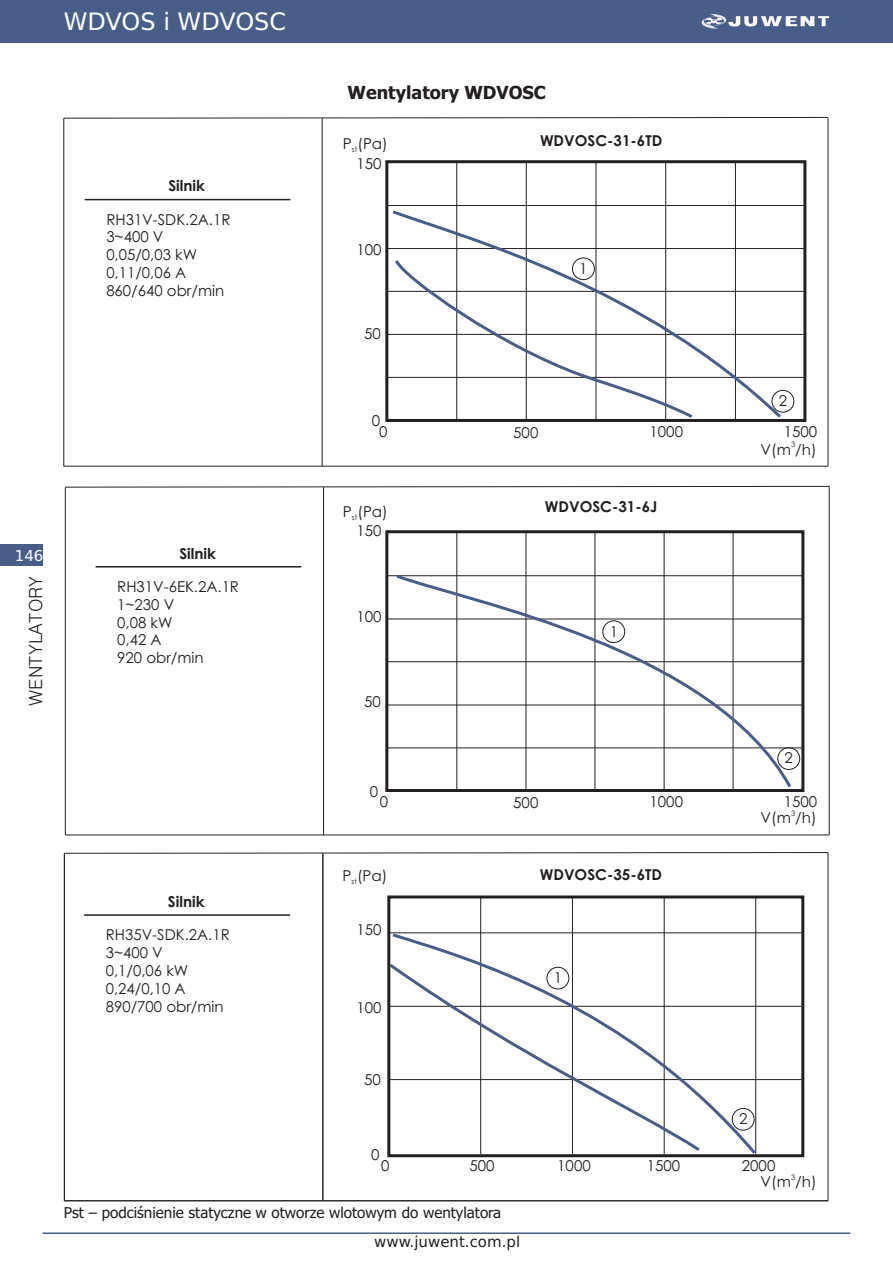
<style>
.page{position:relative;width:893px;height:1263px;background:#fff}
.page>*{position:absolute;margin:0;border:0;box-sizing:border-box;transform-origin:0 0}
.t1{font:24px "DejaVu Sans";color:#fff}
.t2{font:700 18px "Tahoma";color:#231f20}
.t3{font:18px "Dotum";color:#231f20}
.t4{font:15px/17.9px "Century Gothic";color:#231f20}
.t5{font:700 15px "Century Gothic";color:#231f20}
.t6{font:15px "Tahoma";color:#231f20}
.t7{font:15px "DejaVu Sans";color:#231f20}
.t8{font:15px "DejaVu Sans";color:#fff}
.t9{font:7.5px "Century Gothic";color:#231f20}
</style>
<div class="page">
<div style="left:0;top:545px;width:43px;height:21px;background:#485e88"></div>
<div style="left:0;top:0;width:893px;height:43px;background:#485e88"></div>
<svg style="left:702px;top:14px;width:127px;height:15px"></svg>
<div style="left:385px;top:530px;width:419px;height:262px;border:3px solid #231f20"></div>
<hr style="left:64px;top:466px;width:764px;height:1px;background:#231f20">
<svg style="left:63px;top:117px;width:765px;height:2px;background:#908e8f"></svg>
<hr style="left:322px;top:118px;width:1px;height:348px;background:#231f20">
<hr style="left:63px;top:118px;width:1px;height:348px;background:#231f20">
<div style="left:772px;top:390px;width:22px;height:22px;border:1px solid #231f20;border-radius:50%"></div>
<hr style="left:85px;top:199px;width:205px;height:1px;background:#231f20">
<hr style="left:323px;top:487px;width:1px;height:348px;background:#231f20">
<hr style="left:65px;top:487px;width:1px;height:348px;background:#231f20">
<svg style="left:65px;top:486px;width:764px;height:2px;background:#918f90"></svg>
<hr style="left:829px;top:486px;width:1px;height:349px;background:#231f20">
<hr style="left:65px;top:834px;width:764px;height:1px;background:#231f20">
<hr style="left:96px;top:566px;width:205px;height:1px;background:#231f20">
<div style="left:777px;top:747px;width:23px;height:23px;border:1px solid #231f20;border-radius:50%"></div>
<hr style="left:456px;top:162px;width:1px;height:258px;background:#231f20">
<hr style="left:596px;top:162px;width:1px;height:258px;background:#231f20">
<hr style="left:735px;top:162px;width:1px;height:258px;background:#231f20">
<hr style="left:665px;top:162px;width:1px;height:258px;background:#231f20">
<hr style="left:526px;top:162px;width:1px;height:258px;background:#231f20">
<hr style="left:387px;top:377px;width:418px;height:1px;background:#231f20">
<hr style="left:387px;top:205px;width:418px;height:1px;background:#231f20">
<hr style="left:387px;top:291px;width:418px;height:1px;background:#231f20">
<hr style="left:387px;top:248px;width:418px;height:1px;background:#231f20">
<hr style="left:387px;top:334px;width:418px;height:1px;background:#231f20">
<div style="left:385px;top:160px;width:421px;height:262px;border:3px solid #231f20"></div>
<svg style="left:389px;top:208px;width:395px;height:213px"></svg>
<svg style="left:392px;top:257px;width:304px;height:164px"></svg>
<hr style="left:388px;top:705px;width:414px;height:1px;background:#231f20">
<hr style="left:388px;top:619px;width:414px;height:1px;background:#231f20">
<hr style="left:388px;top:661px;width:414px;height:1px;background:#231f20">
<hr style="left:388px;top:575px;width:414px;height:1px;background:#231f20">
<hr style="left:388px;top:747px;width:414px;height:1px;background:#231f20">
<hr style="left:456px;top:532px;width:1px;height:259px;background:#231f20">
<hr style="left:595px;top:532px;width:1px;height:259px;background:#231f20">
<hr style="left:733px;top:532px;width:1px;height:259px;background:#231f20">
<hr style="left:526px;top:532px;width:1px;height:259px;background:#231f20">
<hr style="left:664px;top:532px;width:1px;height:259px;background:#231f20">
<svg style="left:393px;top:572px;width:401px;height:219px"></svg>
<hr style="left:828px;top:118px;width:1px;height:348px;background:#231f20">
<hr style="left:828px;top:852px;width:1px;height:349px;background:#231f20">
<svg style="left:64px;top:852px;width:765px;height:2px;background:#908e8f"></svg>
<hr style="left:322px;top:853px;width:1px;height:348px;background:#231f20">
<hr style="left:64px;top:853px;width:1px;height:348px;background:#231f20">
<hr style="left:64px;top:1200px;width:764px;height:1px;background:#231f20">
<hr style="left:84px;top:914px;width:206px;height:2px;background:#231f20">
<div style="left:387px;top:895px;width:417px;height:262px;border:3px solid #231f20"></div>
<hr style="left:480px;top:897px;width:1px;height:257px;background:#231f20">
<hr style="left:572px;top:897px;width:1px;height:257px;background:#231f20">
<hr style="left:664px;top:897px;width:1px;height:257px;background:#231f20">
<hr style="left:755px;top:897px;width:1px;height:257px;background:#231f20">
<hr style="left:389px;top:932px;width:413px;height:1px;background:#231f20">
<hr style="left:389px;top:1006px;width:413px;height:1px;background:#231f20">
<hr style="left:389px;top:1079px;width:413px;height:1px;background:#231f20">
<svg style="left:389px;top:931px;width:370px;height:226px"></svg>
<svg style="left:387px;top:961px;width:316px;height:193px"></svg>
<hr style="left:43px;top:1232px;width:807px;height:2px;background:#485e88">
<h1 class="t1" style="left:64px;top:12px;width:224px">WDVOS i WDVOSC</h1>
<p class="t5" style="left:168px;top:180px;width:38px">Silnik</p>
<p class="t4" style="left:106px;top:212px;width:126px">RH31V-SDK.2A.1R<br>3~400 V<br>0,05/0,03 kW<br>0,11/0,06 A<br>860/640 obr/min</p>
<p class="t8" style="left:15px;top:549px;width:30px">146</p>
<p class="t3" style="left:27px;top:706px;width:131px;rotate:-90deg">WENTYLATORY</p>
<p class="t5" style="left:179px;top:547px;width:38px">Silnik</p>
<p class="t4" style="left:117px;top:579px;width:123px">RH31V-6EK.2A.1R<br>1~230 V<br>0,08 kW<br>0,42 A<br>920 obr/min</p>
<p class="t5" style="left:168px;top:896px;width:38px">Silnik</p>
<p class="t4" style="left:106px;top:927px;width:126px">RH35V-SDK.2A.1R<br>3~400 V<br>0,1/0,06 kW<br>0,24/0,10 A<br>890/700 obr/min</p>
<p class="t2" style="left:348px;top:85px;width:200px">Wentylatory WDVOSC</p>
<p class="t4" style="left:343px;top:136px;width:46px">P (Pа)</p>
<p class="t9" style="left:352px;top:146px;width:7px">st</p>
<p class="t4" style="left:356px;top:156px;width:27px">150</p>
<p class="t4" style="left:356px;top:242px;width:27px">100</p>
<p class="t4" style="left:364px;top:326px;width:18px">50</p>
<p class="t4" style="left:372px;top:413px;width:10px">0</p>
<p class="t4" style="left:379px;top:424px;width:10px">0</p>
<p class="t4" style="left:343px;top:504px;width:46px">P (Pа)</p>
<p class="t9" style="left:352px;top:514px;width:7px">st</p>
<p class="t4" style="left:356px;top:523px;width:27px">150</p>
<p class="t4" style="left:356px;top:609px;width:27px">100</p>
<p class="t4" style="left:364px;top:694px;width:18px">50</p>
<p class="t4" style="left:370px;top:784px;width:10px">0</p>
<p class="t4" style="left:380px;top:794px;width:10px">0</p>
<p class="t4" style="left:343px;top:868px;width:46px">P (Pа)</p>
<p class="t9" style="left:352px;top:879px;width:7px">st</p>
<p class="t4" style="left:356px;top:922px;width:27px">150</p>
<p class="t4" style="left:356px;top:1000px;width:27px">100</p>
<p class="t5" style="left:540px;top:135px;width:124px">WDVOSC-31-6TD</p>
<p class="t4" style="left:579px;top:261px;width:10px">1</p>
<p class="t4" style="left:779px;top:393px;width:10px">2</p>
<p class="t4" style="left:513px;top:425px;width:27px">500</p>
<p class="t4" style="left:649px;top:424px;width:35px">1000</p>
<p class="t4" style="left:784px;top:424px;width:35px">1500</p>
<p class="t5" style="left:545px;top:501px;width:114px">WDVOSC-31-6J</p>
<p class="t4" style="left:610px;top:624px;width:10px">1</p>
<p class="t9" style="left:791px;top:442px;width:6px">3</p>
<p class="t4" style="left:761px;top:442px;width:58px">V(m /h)</p>
<p class="t4" style="left:785px;top:750px;width:10px">2</p>
<p class="t4" style="left:513px;top:795px;width:27px">500</p>
<p class="t4" style="left:649px;top:794px;width:35px">1000</p>
<p class="t4" style="left:784px;top:794px;width:35px">1500</p>
<p class="t5" style="left:540px;top:868px;width:124px">WDVOSC-35-6TD</p>
<p class="t4" style="left:554px;top:970px;width:10px">1</p>
<p class="t9" style="left:791px;top:810px;width:6px">3</p>
<p class="t4" style="left:761px;top:810px;width:58px">V(m /h)</p>
<p class="t4" style="left:364px;top:1072px;width:18px">50</p>
<p class="t4" style="left:371px;top:1147px;width:10px">0</p>
<p class="t4" style="left:381px;top:1157px;width:10px">0</p>
<p class="t4" style="left:739px;top:1111px;width:10px">2</p>
<p class="t4" style="left:469px;top:1157px;width:27px">500</p>
<p class="t4" style="left:557px;top:1157px;width:35px">1000</p>
<p class="t4" style="left:647px;top:1157px;width:35px">1500</p>
<p class="t4" style="left:742px;top:1157px;width:35px">2000</p>
<p class="t9" style="left:791px;top:1174px;width:6px">3</p>
<p class="t4" style="left:761px;top:1174px;width:58px">V(m /h)</p>
<p class="t6" style="left:64px;top:1206px;width:439px">Pst – podciśnienie statyczne w otworze wlotowym do wentylatora</p>
<p class="t7" style="left:374px;top:1236px;width:148px">www.juwent.com.pl</p>
</div>
